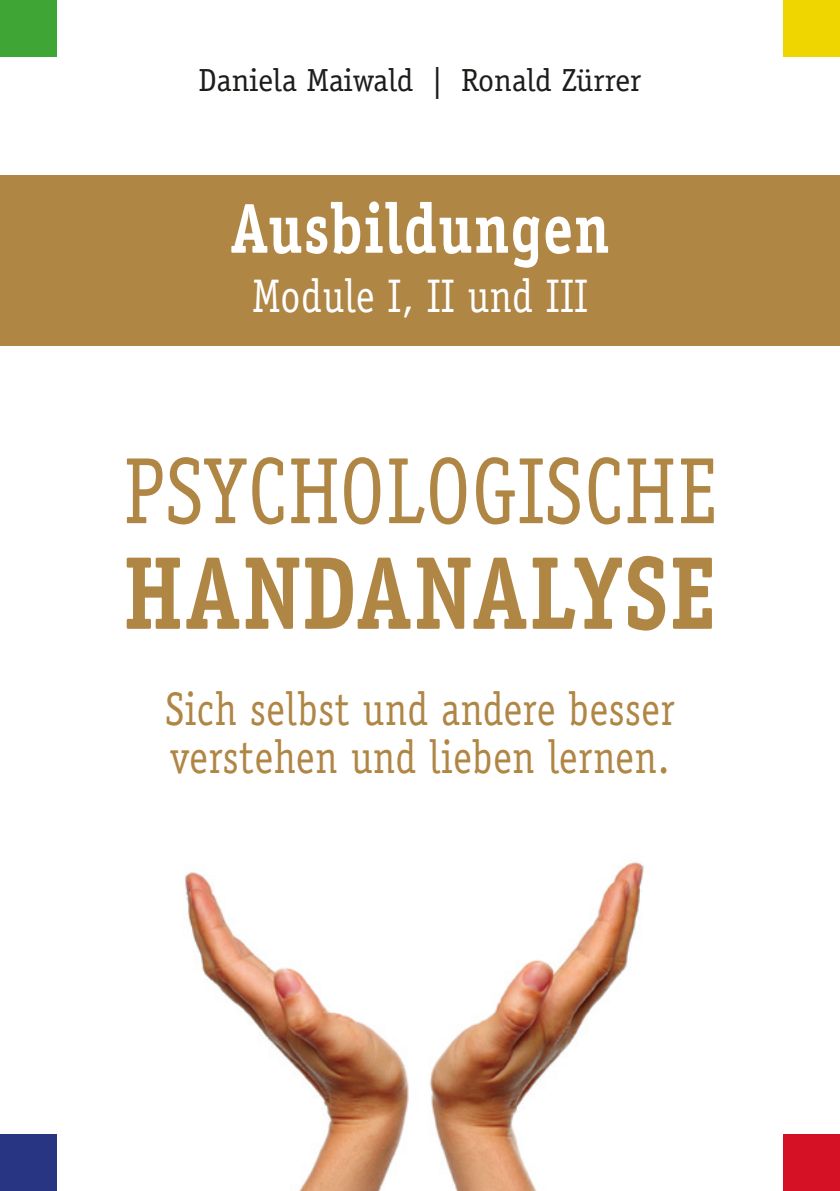
<style>
.page{position:relative;width:840px;height:1191px;background:#fff}
.page>*{position:absolute;margin:0;border:0;box-sizing:border-box;transform-origin:0 0}
.Titel_44_fett{font:700 103.8px "Officina Serif Std";letter-spacing:.02em;color:#b08645;scale:.85 1}
.Titel_40{font:94.4px "Officina Serif Std";letter-spacing:.02em;color:#b08645;scale:.85 1}
.Titel_30_weiss_fett{font:700 70.8px "Officina Serif Std";letter-spacing:.02em;color:#fff;scale:.85 1}
.Titel_20{font:47.2px "Officina Serif Std";letter-spacing:.02em;color:#b08645;scale:.85 1}
.Titel_20_weiss{font:47.2px "Officina Serif Std";letter-spacing:.02em;color:#fff;scale:.85 1}
.Autoren{font:32px "Officina Serif Std";color:#1d1d1b}
</style>
<div class="page">
<div style="left:782px;top:0;width:57px;height:57px;background:#f0d600"></div>
<div style="left:782px;top:1134px;width:57px;height:57px;background:#d51225"></div>
<div style="left:0;top:1134px;width:57px;height:57px;background:#283583"></div>
<div style="left:0;top:0;width:57px;height:57px;background:#3fa535"></div>
<img style="left:185px;top:862px;width:459px;height:329px">
<div style="left:0;top:176px;width:839px;height:170px;background:#b08645"></div>
<p class="Autoren" style="left:198px;top:61px;width:444px">Daniela Maiwald | Ronald Zürrer</p>
<p class="Titel_30_weiss_fett" style="left:230px;top:184px;width:447px">Ausbildungen</p>
<p class="Titel_20_weiss" style="left:252px;top:268px;width:396px">Module I, II und III</p>
<p class="Titel_40" style="left:124px;top:436px;width:698px">PSYCHOLOGISCHE</p>
<p class="Titel_44_fett" style="left:123px;top:529px;width:699px">HANDANALYSE</p>
<p class="Titel_20" style="left:165px;top:681px;width:601px">Sich selbst und andere besser</p>
<p class="Titel_20" style="left:170px;top:729px;width:588px">verstehen und lieben lernen.</p>
</div>
